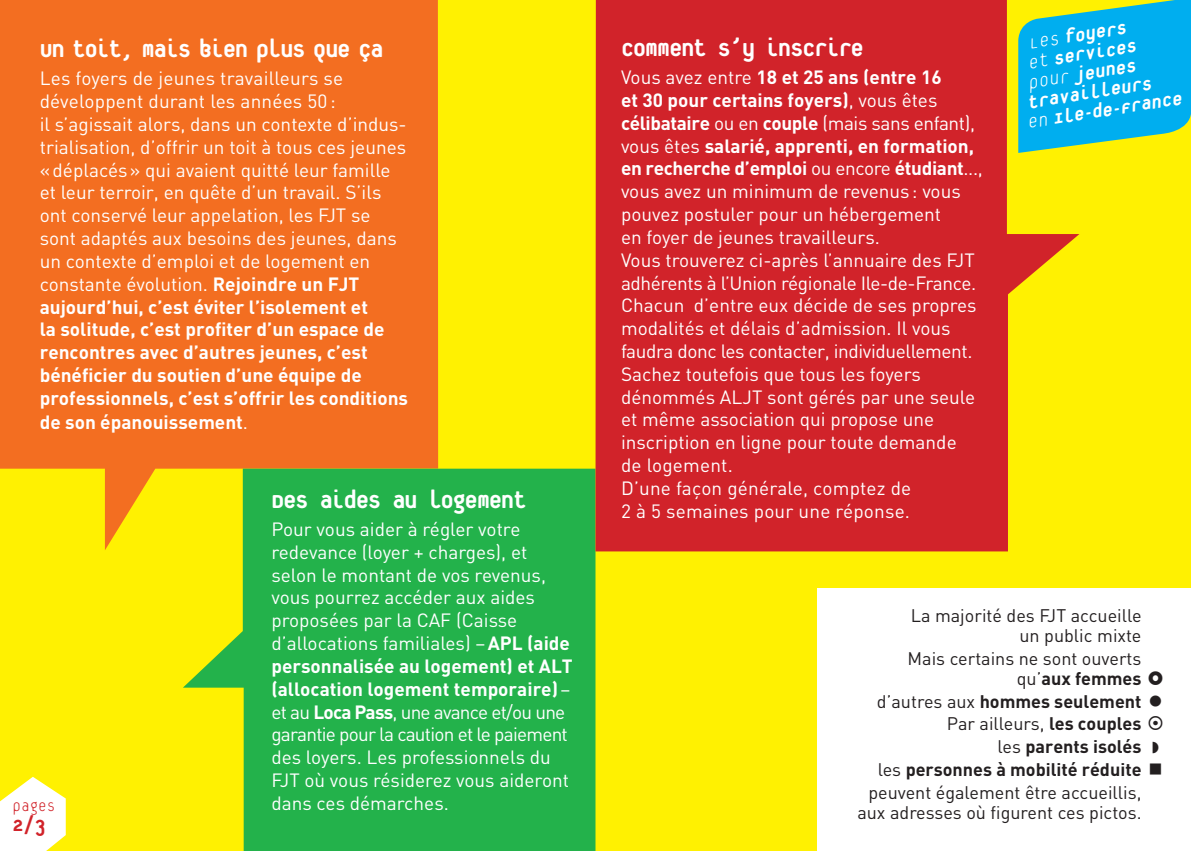
<style>
.page{position:relative;width:1191px;height:851px;background:#fff}
.page>*{position:absolute;margin:0;border:0;box-sizing:border-box;transform-origin:0 0}
.t1{font:800 28px "Platelet";letter-spacing:-.03em;color:#fff}
.t2{font:800 24px "Platelet";color:#d1232a}
.t3{font:italic 800 21.6px "Platelet";color:#fff}
.t4{font:19px/22.8px "DIN";color:#fff}
.t5{font:100 18.6px "Platelet";color:#d1232a}
.t6{font:18px/20px "DIN";color:#231f20;text-align:right}
.t7{font:700 18px/22.8px "DIN";color:#231f20}
.s1{font-weight:700}
.s2{font-weight:100}
.s3{font-weight:400}
</style>
<div class="page">
<div style="left:0;top:0;width:1191px;height:850px;background:#fff101"></div>
<svg style="left:0;top:776px;width:66px;height:74px"></svg>
<div style="left:818px;top:588px;width:373px;height:262px;background:#fff"></div>
<div style="left:0;top:0;width:438px;height:550px;background:#f36e21"></div>
<svg style="left:183px;top:468px;width:412px;height:382px;fill:#23b24b"></svg>
<svg style="left:595px;top:0;width:484px;height:551px;fill:#d1232a"></svg>
<svg style="left:1018px;top:0;width:173px;height:153px"></svg>
<h1 class="t1" style="left:40px;top:37px;width:345px">Un toit, mais bien plus que ça</h1>
<p class="t4" style="left:40px;top:67px;width:370px">Les foyers de jeunes travailleurs se développent durant les années 50 :<br>il s’agissait alors, dans un contexte d’indus&shy;trialisation, d’offrir un toit à tous ces jeunes « déplacés » qui avaient quitté leur famille et leur terroir, en quête d’un travail. S’ils ont conservé leur appelation, les FJT se sont adaptés aux besoins des jeunes, dans un contexte d’emploi et de logement en constante évolution. <span class="s1">Rejoindre un FJT aujourd’hui, c’est éviter l’isolement et<br>la solitude, c’est profiter d’un espace de rencontres avec d’autres jeunes, c’est bénéficier du soutien d’une équipe de professionnels, c’est s’offrir les conditions de son épanouissement</span>.</p>
<p class="t5" style="left:12px;top:797px;width:44px">pages</p>
<p class="t2" style="left:12px;top:814px;width:35px">2/3</p>
<h1 class="t1" style="left:271px;top:488px;width:256px">Des aides au logement</h1>
<p class="t4" style="left:271px;top:517px;width:303px">Pour vous aider à régler votre redevance (loyer + charges), et selon le montant de vos revenus, vous pourrez accéder aux aides proposées par la CAF (Caisse d’allocations familiales) – <span class="s1">APL (aide personnalisée au logement) et ALT (allocation logement temporaire)</span> – et au <span class="s1">Loca Pass</span>, une avance et/ou une garantie pour la caution et le paiement des loyers. Les professionnels du<br>FJT où vous résiderez vous aideront dans ces démarches.</p>
<h1 class="t1" style="left:621px;top:36px;width:244px">Comment s’y inscrire</h1>
<p class="t4" style="left:621px;top:66px;width:363px">Vous avez entre <span class="s1">18 et 25 ans (entre 16<br>et 30 pour certains foyers)</span>, vous êtes <span class="s1">célibataire</span> ou en <span class="s1">couple</span> (mais sans enfant), vous êtes <span class="s1">salarié, apprenti, en formation, en recherche d’emploi</span> ou encore <span class="s1">étudiant</span>..., vous avez un minimum de revenus : vous pouvez postuler pour un hébergement<br>en foyer de jeunes travailleurs.<br>Vous trouverez ci-après l’annuaire des FJT adhérents à l’Union régionale Ile-de-France.<br>Chacun d’entre eux décide de ses propres modalités et délais d’admission. Il vous faudra donc les contacter, individuellement.<br>Sachez toutefois que tous les foyers dénommés ALJT sont gérés par une seule et même association qui propose une inscription en ligne pour toute demande<br>de logement.<br>D’une façon générale, comptez de<br>2 à 5 semaines pour une réponse.</p>
<p class="t3" style="left:1027px;top:34px;width:100px;rotate:-9deg"><span class="s2">Les</span> foyers</p>
<p class="t3" style="left:1026px;top:54px;width:111px;rotate:-9deg"><span class="s2">et</span> services</p>
<p class="t3" style="left:1026px;top:74px;width:111px;rotate:-9deg"><span class="s2">pour</span> jeunes</p>
<p class="t3" style="left:1026px;top:94px;width:127px;rotate:-9deg">travailleurs</p>
<p class="t3" style="left:1025px;top:114px;width:158px;rotate:-9deg"><span class="s2">en</span> Ile-de-France</p>
<p class="t6" style="left:910px;top:605px;width:232px">La majorité des FJT accueille un public mixte</p>
<p class="t6" style="left:907px;top:647px;width:235px">Mais certains ne sont ouverts qu’<span class="s1">aux femmes</span></p>
<p class="t7" style="left:947px;top:688px;width:217px;text-indent:-70px"><span class="s3">d’autres aux</span> hommes seulement ●<br><span class="s3">Par ailleurs,</span> les couples</p>
<p class="t7" style="left:997px;top:734px;width:163px"><span class="s3">les</span> parents isolés ◗</p>
<p class="t7" style="left:878px;top:757px;width:286px"><span class="s3">les</span> personnes à mobilité réduite ■</p>
<p class="t6" style="left:868px;top:782px;width:275px">peuvent également être accueillis,</p>
<p class="t6" style="left:857px;top:802px;width:286px">aux adresses où figurent ces pictos.</p>
</div>
